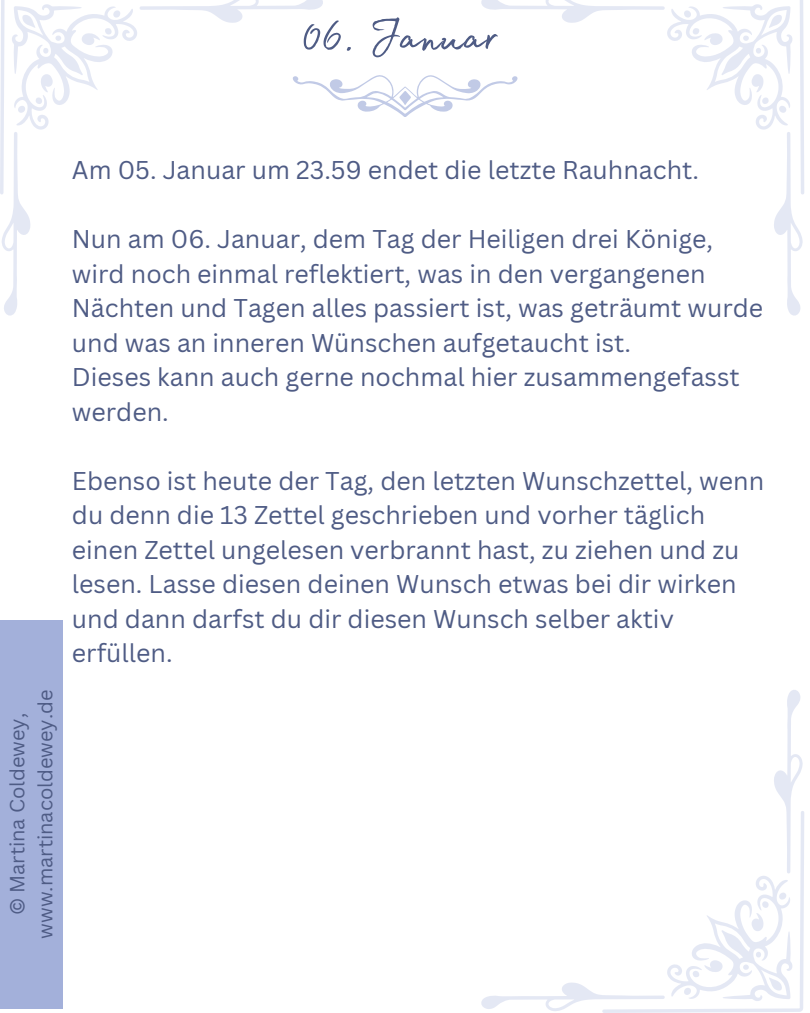
<style>
.page{position:relative;width:810px;height:1013px;background:#fff}
.page>*{position:absolute;margin:0;border:0;box-sizing:border-box;transform-origin:0 0}
.t1{font:66px "Madelyn Fill";color:#4f5c85}
.t2{font:25px/34.5px "Canva Sans";color:#4f5c85}
.t3{font:20px/27.8px "Canva Sans";color:#4f5c85;text-align:center}
</style>
<div class="page">
<div style="left:0;top:620px;width:63px;height:388px;background:#a3b0da"></div>
<svg style="left:323px;top:75px;width:158px;height:42px"></svg>
<svg style="left:481px;top:0;width:323px;height:316px"></svg>
<svg style="left:0;top:0;width:323px;height:316px"></svg>
<svg style="left:481px;top:690px;width:323px;height:322px"></svg>
<p class="t1" style="left:300px;top:-14px;width:200px">06. Januar</p>
<h1 class="t2" style="left:72px;top:152px;width:629px">Am 05. Januar um 23.59 endet die letzte Rauhnacht.</h1>
<p class="t2" style="left:72px;top:221px;width:693px">Nun am 06. Januar, dem Tag der Heiligen drei Könige, wird noch einmal reflektiert, was in den vergangenen Nächten und Tagen alles passiert ist, was geträumt wurde und was an inneren Wünschen aufgetaucht ist.<br>Dieses kann auch gerne nochmal hier zusammengefasst werden.</p>
<p class="t3" style="left:3px;top:938px;width:251px;rotate:-90deg">© Martina Coldewey, www.martinacoldewey.de</p>
<h2 class="t2" style="left:72px;top:462px;width:694px">Ebenso ist heute der Tag, den letzten Wunschzettel, wenn du denn die 13 Zettel geschrieben und vorher täglich einen Zettel ungelesen verbrannt hast, zu ziehen und zu lesen. Lasse diesen deinen Wunsch etwas bei dir wirken und dann darfst du dir diesen Wunsch selber aktiv erfüllen.</h2>
</div>
